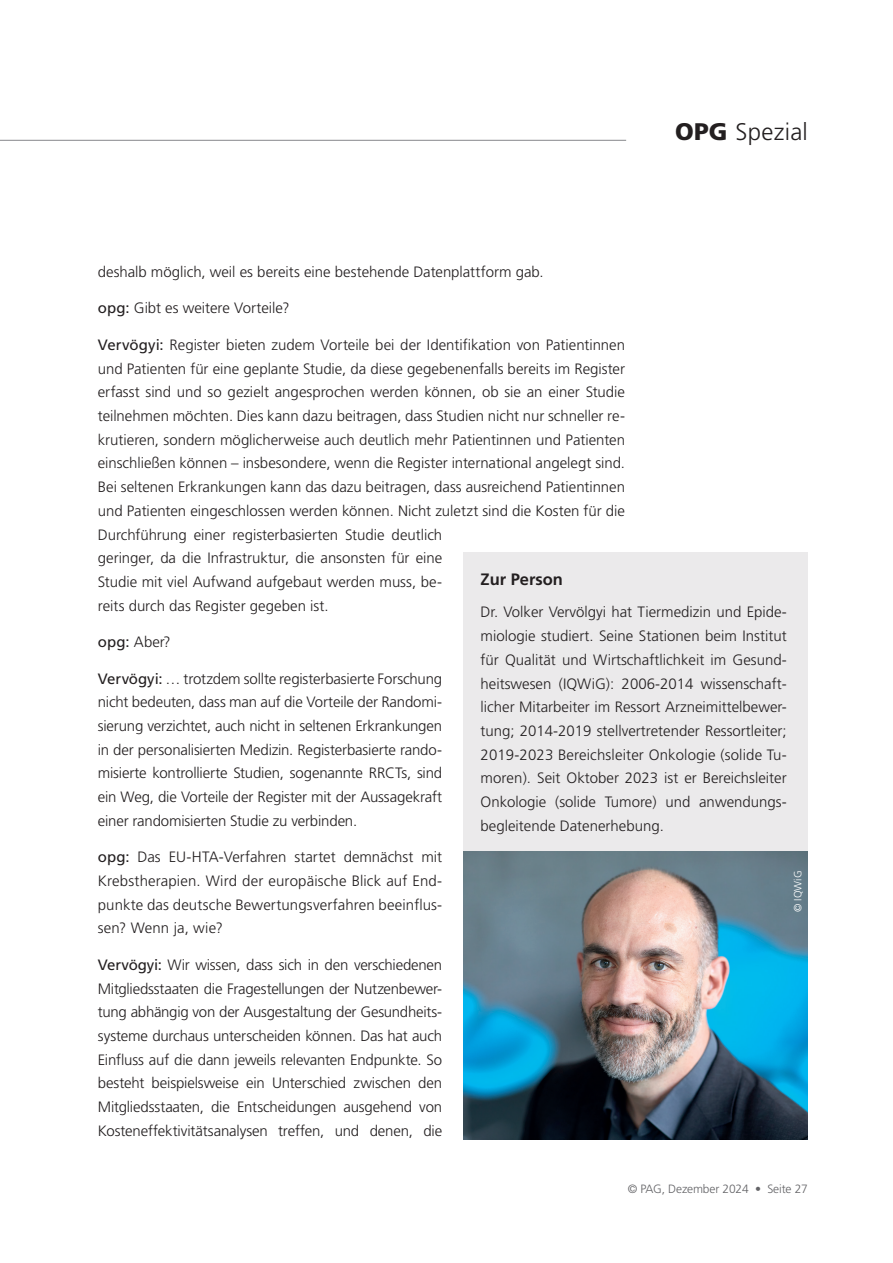
<style>
.page{position:relative;width:893px;height:1263px;background:#fff}
.page>*{position:absolute;margin:0;border:0;box-sizing:border-box;transform-origin:0 0}
.t1{font:300 24px "Frutiger LT Std";letter-spacing:.01em;color:#231f20}
.t2{font:700 16.5px "Frutiger LT Std";color:#231f20}
.t3{font:300 15px/23.7px "Frutiger LT Std";color:#231f20;text-align:justify}
.t4{font:300 12px "Frutiger LT Std";letter-spacing:-.01em;color:#636366}
.t5{font:300 10.5px "Frutiger LT Std";color:#fff}
.s1{font-weight:900}
.s2{font-weight:400}
</style>
<div class="page">
<hr style="left:0;top:140px;width:626px;height:1px;background:#939598">
<div style="left:463px;top:552px;width:345px;height:322px;background:#ebeaeb"></div>
<img style="left:463px;top:851px;width:345px;height:288px">
<h1 class="t1" style="left:675px;top:118px;width:134px"><span class="s1">OPG</span> Spezial</h1>
<p class="t3" style="left:98px;top:260px;width:447px">deshalb möglich, weil es bereits eine bestehende Datenplattform gab.</p>
<p class="t3" style="left:98px;top:297px;width:193px"><span class="s2">opg:</span> Gibt es weitere Vorteile?</p>
<p class="t3" style="left:98px;top:333px;width:529px;text-align:left"><span class="s2">Vervögyi:</span> Register bieten zudem Vorteile bei der Identifikation von Patientinnen und Patienten für eine geplante Studie, da diese gegebenenfalls bereits im Register erfasst sind und so gezielt angesprochen werden können, ob sie an einer Studie teilnehmen möchten. Dies kann dazu beitragen, dass Studien nicht nur schneller re&shy;krutieren, sondern möglicherweise auch deutlich mehr Patientinnen und Patienten einschließen können – insbesondere, wenn die Register international angelegt sind.<br>Bei seltenen Erkrankungen kann das dazu beitragen, dass ausreichend Patientinnen und Patienten eingeschlossen werden können. Nicht zuletzt sind die Kosten für die Durchführung einer registerbasierten Studie deutlich<br>geringer, da die Infrastruktur, die ansonsten für eine<br>Studie mit viel Aufwand aufgebaut werden muss, be-<br>reits durch das Register gegeben ist.</p>
<p class="t3" style="left:98px;top:630px;width:75px"><span class="s2">opg:</span> Aber?</p>
<p class="t3" style="left:98px;top:667px;width:346px"><span class="s2">Vervögyi:</span> … trotzdem sollte registerbasierte Forschung nicht bedeuten, dass man auf die Vorteile der Randomi&shy;sierung verzichtet, auch nicht in seltenen Erkrankungen in der personalisierten Medizin. Registerbasierte rando&shy;misierte kontrollierte Studien, sogenannte RRCTs, sind ein Weg, die Vorteile der Register mit der Aussagekraft einer randomisierten Studie zu verbinden.</p>
<p class="t3" style="left:98px;top:845px;width:346px"><span class="s2">opg:</span> Das EU-HTA-Verfahren startet demnächst mit Krebstherapien. Wird der europäische Blick auf End&shy;punkte das deutsche Bewertungsverfahren beeinflus&shy;sen? Wenn ja, wie?</p>
<p class="t3" style="left:98px;top:953px;width:346px"><span class="s2">Vervögyi:</span> Wir wissen, dass sich in den verschiedenen Mitgliedsstaaten die Fragestellungen der Nutzenbewer&shy;tung abhängig von der Ausgestaltung der Gesundheits&shy;systeme durchaus unterscheiden können. Das hat auch Einfluss auf die dann jeweils relevanten Endpunkte. So besteht beispielsweise ein Unterschied zwischen den Mitgliedsstaaten, die Entscheidungen ausgehend von Kosteneffektivitätsanalysen treffen, und denen, die</p>
<p class="t2" style="left:480px;top:570px;width:84px">Zur Person</p>
<p class="t3" style="left:480px;top:601px;width:308px">Dr. Volker Vervölgyi hat Tiermedizin und Epide&shy;miologie studiert. Seine Stationen beim Institut für Qualität und Wirtschaftlichkeit im Gesund&shy;heitswesen (IQWiG): 2006-2014 wissenschaft&shy;licher Mitarbeiter im Ressort Arzneimittelbewer&shy;tung; 2014-2019 stellvertretender Ressortleiter; 2019-2023 Bereichsleiter Onkologie (solide Tu&shy;moren). Seit Oktober 2023 ist er Bereichsleiter Onkologie (solide Tumore) und anwendungs&shy;begleitende Datenerhebung.</p>
<p class="t5" style="left:792px;top:912px;width:43px;rotate:-90deg">© IQWiG</p>
<p class="t4" style="left:628px;top:1182px;width:182px">© PAG, Dezember 2024 • Seite 27</p>
</div>
